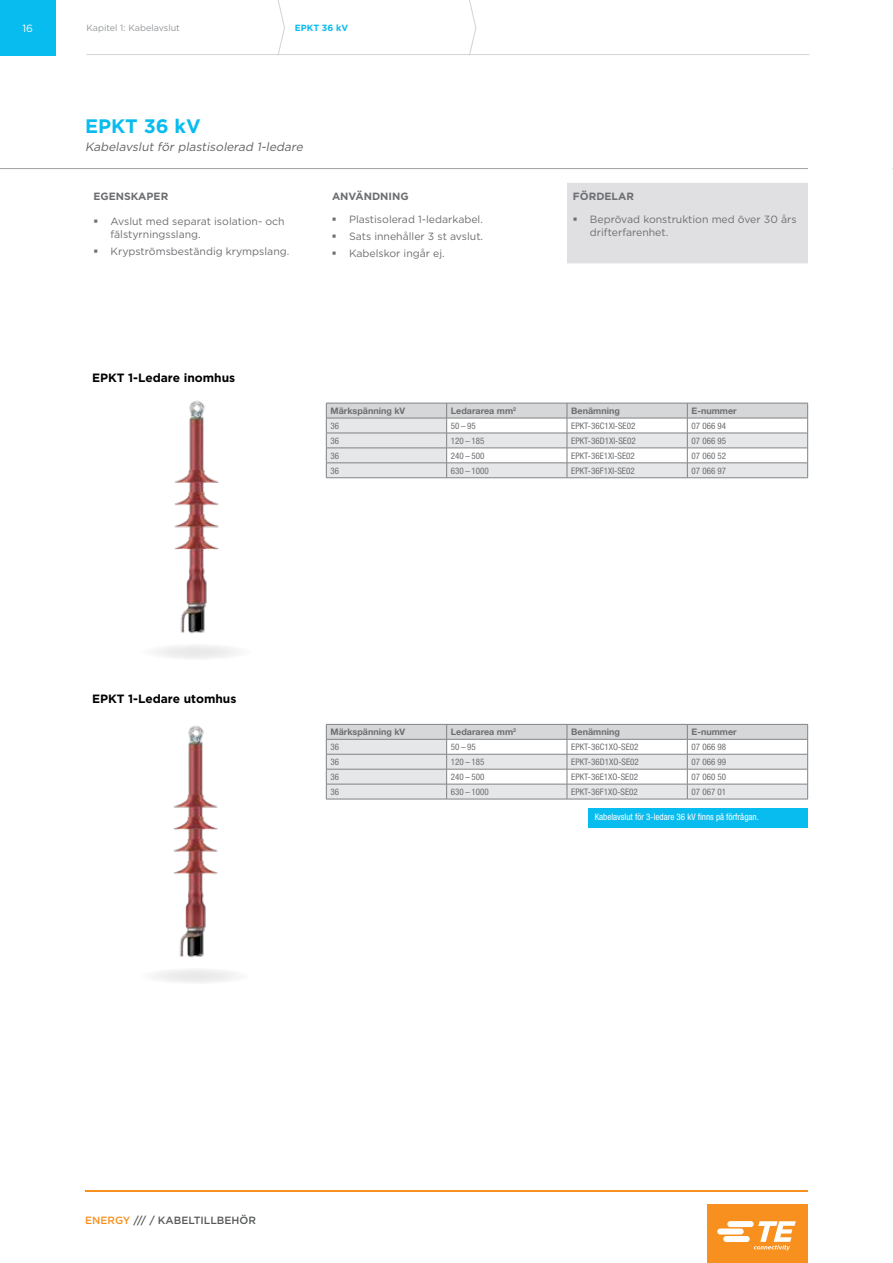
<style>
.page{position:relative;width:893px;height:1263px;background:#fff}
.page>*{position:absolute;margin:0;border:0;box-sizing:border-box;transform-origin:0 0}
.t1{font:700 19.5px "Gotham";color:#09bcef}
.t2{font:700 12px "Gotham";color:#000}
.t3{font:italic 12px "Gotham";color:#616264}
.t4{font:10.5px/12.6px "Gotham";color:#6d6e71}
.t5{font:700 10.5px "Gotham";color:#6d6e71}
.t6{font:500 10.5px "Gotham";color:#58595b}
.t7{font:10.5px "Gotham";color:#fff}
.t8{font:condensed 9px "Helvetica Neue LT Std";color:#6d6e71}
.t9{font:700 9px "Helvetica Neue LT Std";color:#6d6e71}
.t10{font:condensed 9px "Helvetica Neue LT Std";color:#fff}
.t11{font:9px "Gotham";color:#939598}
.t12{font:700 9px "Gotham";color:#09bcef}
.s1{color:#f7901e}
</style>
<div class="page">
<hr style="left:85px;top:1191px;width:723px;height:1px;background:#f7901e">
<div style="left:707px;top:1204px;width:101px;height:59px;background:#f7901e"></div>
<svg style="left:717px;top:1221px;width:79px;height:29px"></svg>
<svg style="left:326px;top:403px;width:482px;height:74px"></svg>
<hr style="left:326px;top:477px;width:121px;height:1px;background:#808285">
<hr style="left:447px;top:477px;width:120px;height:1px;background:#808285">
<hr style="left:567px;top:477px;width:120px;height:1px;background:#808285">
<hr style="left:687px;top:477px;width:121px;height:1px;background:#808285">
<svg style="left:326px;top:724px;width:482px;height:75px"></svg>
<hr style="left:326px;top:799px;width:121px;height:1px;background:#808285">
<hr style="left:447px;top:799px;width:120px;height:1px;background:#808285">
<hr style="left:567px;top:799px;width:120px;height:1px;background:#808285">
<hr style="left:687px;top:799px;width:121px;height:1px;background:#808285">
<div style="left:0;top:0;width:55px;height:55px;background:#09bcef"></div>
<div style="left:139px;top:644px;width:114px;height:16px;background:#f3f3f3;border-radius:50%"></div>
<div style="left:138px;top:968px;width:114px;height:16px;background:#f3f3f3;border-radius:50%"></div>
<img style="left:174px;top:400px;width:45px;height:234px">
<img style="left:173px;top:725px;width:45px;height:233px">
<hr style="left:86px;top:54px;width:723px;height:1px;background:#d1d3d4">
<svg style="left:277px;top:0;width:8px;height:56px"></svg>
<svg style="left:469px;top:0;width:8px;height:56px"></svg>
<div style="left:589px;top:808px;width:219px;height:20px;background:#09bcef"></div>
<hr style="left:0;top:168px;width:808px;height:1px;background:#a1a1a4">
<div style="left:567px;top:183px;width:241px;height:80px;background:#e0e0e2"></div>
<p class="t7" style="left:22px;top:22px;width:12px">16</p>
<p class="t11" style="left:86px;top:23px;width:95px">Kapitel 1: Kabelavslut</p>
<p class="t12" style="left:295px;top:23px;width:55px">EPKT 36 kV</p>
<h1 class="t1" style="left:85px;top:114px;width:117px">EPKT 36 kV</h1>
<h2 class="t3" style="left:85px;top:140px;width:222px">Kabelavslut för plastisolerad 1-ledare</h2>
<p class="t5" style="left:94px;top:190px;width:76px">EGENSKAPER</p>
<p class="t5" style="left:332px;top:190px;width:78px">ANVÄNDNING</p>
<p class="t5" style="left:573px;top:190px;width:63px">FÖRDELAR</p>
<p class="t4" style="left:111px;top:215px;width:176px">Avslut med separat isolation- och fälstyrningsslang.</p>
<p class="t4" style="left:111px;top:245px;width:180px">Krypströmsbeständig krympslang.</p>
<p class="t4" style="left:349px;top:211px;width:136px;line-height:16.8px;text-align:justify">Plastisolerad 1-ledarkabel.<br>Sats innehåller 3 st avslut.<br>Kabelskor ingår ej.</p>
<p class="t4" style="left:590px;top:213px;width:208px">Beprövad konstruktion med över 30 års drifterfarenhet.</p>
<h2 class="t2" style="left:92px;top:370px;width:145px">EPKT 1-Ledare inomhus</h2>
<h2 class="t2" style="left:92px;top:691px;width:146px">EPKT 1-Ledare utomhus</h2>
<p class="t9" style="left:331px;top:405px;width:76px">Märkspänning kV</p>
<p class="t9" style="left:451px;top:405px;width:67px">Ledararea mm<sup>2</sup></p>
<p class="t9" style="left:571px;top:405px;width:50px">Benämning</p>
<p class="t9" style="left:692px;top:405px;width:47px">E-nummer</p>
<p class="t8" style="left:331px;top:420px;width:10px">36</p>
<p class="t8" style="left:451px;top:420px;width:26px">50–95</p>
<p class="t8" style="left:571px;top:420px;width:66px">EPKT-36C1XI-SE02</p>
<p class="t8" style="left:692px;top:420px;width:36px">07 066 94</p>
<p class="t8" style="left:331px;top:435px;width:10px">36</p>
<p class="t8" style="left:451px;top:435px;width:35px">120 – 185</p>
<p class="t8" style="left:571px;top:435px;width:66px">EPKT-36D1XI-SE02</p>
<p class="t8" style="left:692px;top:435px;width:36px">07 066 95</p>
<p class="t8" style="left:331px;top:450px;width:10px">36</p>
<p class="t8" style="left:451px;top:450px;width:35px">240 – 500</p>
<p class="t8" style="left:571px;top:450px;width:65px">EPKT-36E1XI-SE02</p>
<p class="t8" style="left:692px;top:450px;width:36px">07 060 52</p>
<p class="t8" style="left:331px;top:465px;width:10px">36</p>
<p class="t8" style="left:451px;top:465px;width:39px">630 – 1000</p>
<p class="t8" style="left:571px;top:465px;width:65px">EPKT-36F1XI-SE02</p>
<p class="t8" style="left:692px;top:465px;width:36px">07 066 97</p>
<p class="t9" style="left:331px;top:726px;width:76px">Märkspänning kV</p>
<p class="t9" style="left:451px;top:726px;width:67px">Ledararea mm<sup>2</sup></p>
<p class="t9" style="left:571px;top:726px;width:50px">Benämning</p>
<p class="t9" style="left:692px;top:726px;width:47px">E-nummer</p>
<p class="t8" style="left:331px;top:742px;width:10px">36</p>
<p class="t8" style="left:451px;top:742px;width:26px">50–95</p>
<p class="t8" style="left:571px;top:742px;width:69px">EPKT-36C1XO-SE02</p>
<p class="t8" style="left:692px;top:742px;width:36px">07 066 98</p>
<p class="t8" style="left:331px;top:756px;width:10px">36</p>
<p class="t8" style="left:451px;top:756px;width:35px">120 – 185</p>
<p class="t8" style="left:571px;top:756px;width:69px">EPKT-36D1XO-SE02</p>
<p class="t8" style="left:692px;top:756px;width:36px">07 066 99</p>
<p class="t8" style="left:331px;top:771px;width:10px">36</p>
<p class="t8" style="left:451px;top:771px;width:35px">240 – 500</p>
<p class="t8" style="left:571px;top:771px;width:68px">EPKT-36E1XO-SE02</p>
<p class="t8" style="left:692px;top:771px;width:36px">07 060 50</p>
<p class="t8" style="left:331px;top:786px;width:10px">36</p>
<p class="t8" style="left:451px;top:786px;width:39px">630 – 1000</p>
<p class="t8" style="left:571px;top:786px;width:68px">EPKT-36F1XO-SE02</p>
<p class="t8" style="left:692px;top:786px;width:36px">07 067 01</p>
<p class="t10" style="left:595px;top:812px;width:166px">Kabelavslut för 3-ledare 36 kV finns på förfrågan.</p>
<p class="t6" style="left:85px;top:1214px;width:173px"><span class="s1">ENERGY</span> /// / KABELTILLBEHÖR</p>
</div>
